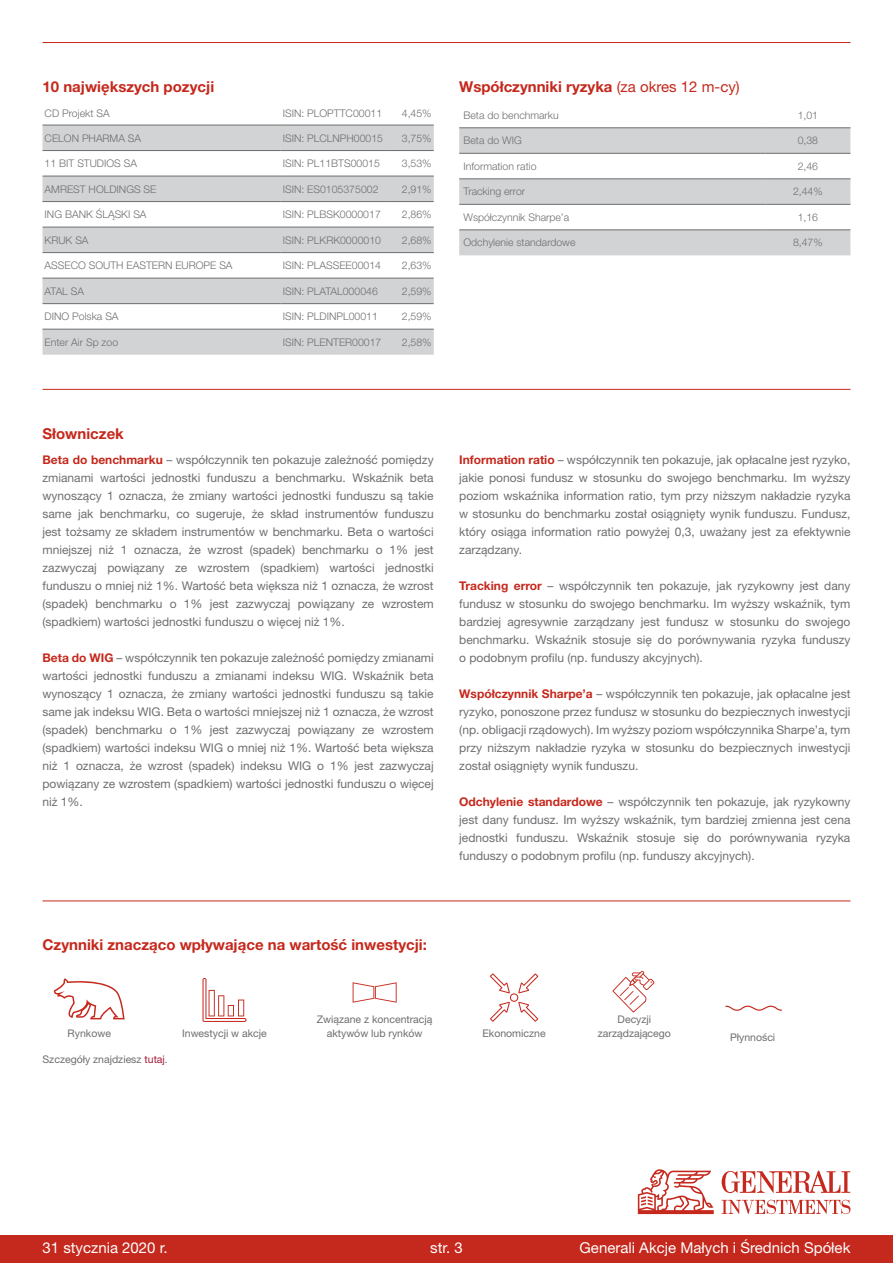
<style>
.page{position:relative;width:893px;height:1263px;background:#fff}
.page>*{position:absolute;margin:0;border:0;box-sizing:border-box;transform-origin:0 0}
.t1{font:700 15px "Helvetica Neue LT Pro";color:#c5281c}
.t2{font:15px "Helvetica Neue LT Pro";color:#fff}
.t3{font:12px/18px "Helvetica Neue LT Pro";color:#6d6e71;text-align:justify}
.t4{font:300 10.5px "Helvetica Neue LT Pro";color:#6d6e71}
.t5{font:10.5px/13.5px "Helvetica Neue LT Pro";color:#6d6e71;text-align:center}
.s1{font-weight:400}
.s2{font-weight:700;color:#c5281c}
.s3{color:#a81b38}
</style>
<div class="page">
<hr style="left:43px;top:42px;width:807px;height:1px;background:#c5281c">
<svg style="left:43px;top:124px;width:391px;height:1px"></svg>
<svg style="left:43px;top:126px;width:391px;height:229px;fill:#d1d3d4"></svg>
<hr style="left:43px;top:125px;width:238px;height:1px;background:#6d6e71">
<hr style="left:281px;top:125px;width:106px;height:1px;background:#6d6e71">
<hr style="left:387px;top:125px;width:47px;height:1px;background:#6d6e71">
<hr style="left:43px;top:150px;width:238px;height:1px;background:#6d6e71">
<hr style="left:281px;top:150px;width:106px;height:1px;background:#6d6e71">
<hr style="left:387px;top:150px;width:47px;height:1px;background:#6d6e71">
<hr style="left:43px;top:176px;width:238px;height:1px;background:#6d6e71">
<hr style="left:281px;top:176px;width:106px;height:1px;background:#6d6e71">
<hr style="left:387px;top:176px;width:47px;height:1px;background:#6d6e71">
<hr style="left:43px;top:201px;width:238px;height:1px;background:#6d6e71">
<hr style="left:281px;top:201px;width:106px;height:1px;background:#6d6e71">
<hr style="left:387px;top:201px;width:47px;height:1px;background:#6d6e71">
<hr style="left:43px;top:227px;width:238px;height:1px;background:#6d6e71">
<hr style="left:281px;top:227px;width:106px;height:1px;background:#6d6e71">
<hr style="left:387px;top:227px;width:47px;height:1px;background:#6d6e71">
<hr style="left:43px;top:252px;width:238px;height:1px;background:#6d6e71">
<hr style="left:281px;top:252px;width:106px;height:1px;background:#6d6e71">
<hr style="left:387px;top:252px;width:47px;height:1px;background:#6d6e71">
<hr style="left:43px;top:278px;width:238px;height:1px;background:#6d6e71">
<hr style="left:281px;top:278px;width:106px;height:1px;background:#6d6e71">
<hr style="left:387px;top:278px;width:47px;height:1px;background:#6d6e71">
<hr style="left:43px;top:303px;width:238px;height:1px;background:#6d6e71">
<hr style="left:281px;top:303px;width:106px;height:1px;background:#6d6e71">
<hr style="left:387px;top:303px;width:47px;height:1px;background:#6d6e71">
<hr style="left:43px;top:329px;width:238px;height:1px;background:#6d6e71">
<hr style="left:281px;top:329px;width:106px;height:1px;background:#6d6e71">
<hr style="left:387px;top:329px;width:47px;height:1px;background:#6d6e71">
<svg style="left:459px;top:127px;width:391px;height:1px"></svg>
<svg style="left:459px;top:129px;width:391px;height:126px;fill:#d1d3d4"></svg>
<hr style="left:459px;top:128px;width:306px;height:1px;background:#6d6e71">
<hr style="left:765px;top:128px;width:85px;height:1px;background:#6d6e71">
<hr style="left:459px;top:153px;width:306px;height:1px;background:#6d6e71">
<hr style="left:765px;top:153px;width:85px;height:1px;background:#6d6e71">
<hr style="left:459px;top:179px;width:306px;height:1px;background:#6d6e71">
<hr style="left:765px;top:179px;width:85px;height:1px;background:#6d6e71">
<hr style="left:459px;top:204px;width:306px;height:1px;background:#6d6e71">
<hr style="left:765px;top:204px;width:85px;height:1px;background:#6d6e71">
<hr style="left:459px;top:230px;width:306px;height:1px;background:#6d6e71">
<hr style="left:765px;top:230px;width:85px;height:1px;background:#6d6e71">
<hr style="left:43px;top:389px;width:807px;height:1px;background:#c5281c">
<hr style="left:43px;top:901px;width:807px;height:1px;background:#c5281c">
<svg style="left:54px;top:978px;width:71px;height:41px"></svg>
<svg style="left:203px;top:978px;width:44px;height:44px"></svg>
<svg style="left:353px;top:982px;width:44px;height:21px"></svg>
<svg style="left:490px;top:973px;width:48px;height:49px"></svg>
<svg style="left:612px;top:971px;width:42px;height:41px"></svg>
<svg style="left:725px;top:1006px;width:57px;height:5px"></svg>
<div style="left:0;top:1235px;width:893px;height:28px;background:#c5281c"></div>
<svg style="left:638px;top:1169px;width:76px;height:45px"></svg>
<svg style="left:722px;top:1200px;width:128px;height:14px"></svg>
<svg style="left:722px;top:1171px;width:128px;height:22px"></svg>
<p class="t1" style="left:43px;top:77px;width:173px">10 największych pozycji</p>
<p class="t4" style="left:45px;top:107px;width:66px">CD Projekt SA</p>
<p class="t4" style="left:283px;top:107px;width:101px">ISIN: PLOPTTC00011</p>
<p class="t4" style="left:402px;top:107px;width:31px">4,45%</p>
<p class="t4" style="left:45px;top:131px;width:98px">CELON PHARMA SA</p>
<p class="t4" style="left:283px;top:131px;width:102px">ISIN: PLCLNPH00015</p>
<p class="t4" style="left:402px;top:131px;width:31px">3,75%</p>
<p class="t4" style="left:45px;top:157px;width:94px">11 BIT STUDIOS SA</p>
<p class="t4" style="left:283px;top:157px;width:99px">ISIN: PL11BTS00015</p>
<p class="t4" style="left:402px;top:157px;width:31px">3,53%</p>
<p class="t4" style="left:45px;top:182px;width:113px">AMREST HOLDINGS SE</p>
<p class="t4" style="left:283px;top:182px;width:97px">ISIN: ES0105375002</p>
<p class="t4" style="left:402px;top:182px;width:31px">2,91%</p>
<p class="t4" style="left:45px;top:208px;width:103px">ING BANK ŚLĄSKI SA</p>
<p class="t4" style="left:283px;top:208px;width:100px">ISIN: PLBSK0000017</p>
<p class="t4" style="left:402px;top:208px;width:31px">2,86%</p>
<p class="t4" style="left:45px;top:233px;width:45px">KRUK SA</p>
<p class="t4" style="left:283px;top:233px;width:100px">ISIN: PLKRK0000010</p>
<p class="t4" style="left:402px;top:233px;width:31px">2,68%</p>
<p class="t4" style="left:45px;top:259px;width:189px">ASSECO SOUTH EASTERN EUROPE SA</p>
<p class="t4" style="left:283px;top:259px;width:100px">ISIN: PLASSEE00014</p>
<p class="t4" style="left:402px;top:259px;width:31px">2,63%</p>
<p class="t4" style="left:45px;top:284px;width:41px">ATAL SA</p>
<p class="t4" style="left:283px;top:284px;width:97px">ISIN: PLATAL000046</p>
<p class="t4" style="left:402px;top:284px;width:31px">2,59%</p>
<p class="t4" style="left:45px;top:310px;width:75px">DINO Polska SA</p>
<p class="t4" style="left:283px;top:310px;width:97px">ISIN: PLDINPL00011</p>
<p class="t4" style="left:402px;top:310px;width:31px">2,59%</p>
<p class="t4" style="left:45px;top:335px;width:75px">Enter Air Sp zoo</p>
<p class="t4" style="left:283px;top:335px;width:100px">ISIN: PLENTER00017</p>
<p class="t4" style="left:402px;top:335px;width:31px">2,58%</p>
<p class="t1" style="left:459px;top:77px;width:282px">Współczynniki ryzyka <span class="s1">(za okres 12 m-cy)</span></p>
<p class="t4" style="left:463px;top:109px;width:97px">Beta do benchmarku</p>
<p class="t4" style="left:798px;top:109px;width:22px">1,01</p>
<p class="t4" style="left:463px;top:134px;width:60px">Beta do WIG</p>
<p class="t4" style="left:798px;top:134px;width:22px">0,38</p>
<p class="t4" style="left:463px;top:160px;width:75px">Information ratio</p>
<p class="t4" style="left:798px;top:160px;width:22px">2,46</p>
<p class="t4" style="left:463px;top:185px;width:63px">Tracking error</p>
<p class="t4" style="left:793px;top:185px;width:31px">2,44%</p>
<p class="t4" style="left:463px;top:211px;width:107px">Współczynnik Sharpe’a</p>
<p class="t4" style="left:798px;top:211px;width:22px">1,16</p>
<p class="t4" style="left:463px;top:236px;width:114px">Odchylenie standardowe</p>
<p class="t4" style="left:793px;top:236px;width:31px">8,47%</p>
<p class="t1" style="left:43px;top:424px;width:83px">Słowniczek</p>
<p class="t3" style="left:43px;top:450px;width:393px"><span class="s2">Beta do benchmarku</span> – współczynnik ten pokazuje zależność pomiędzy zmianami wartości jednostki funduszu a benchmarku. Wskaźnik beta wynoszący 1 oznacza, że zmiany wartości jednostki funduszu są takie same jak benchmarku, co sugeruje, że skład instrumentów funduszu jest tożsamy ze składem instrumentów w benchmarku. Beta o wartości mniejszej niż 1 oznacza, że wzrost (spadek) benchmarku o 1% jest zazwyczaj powiązany ze wzrostem (spadkiem) wartości jednostki funduszu o mniej niż 1%. Wartość beta większa niż 1 oznacza, że wzrost (spadek) benchmarku o 1% jest zazwyczaj powiązany ze wzrostem (spadkiem) wartości jednostki funduszu o więcej niż 1%.</p>
<p class="t3" style="left:43px;top:648px;width:393px"><span class="s2">Beta do WIG</span> – współczynnik ten pokazuje zależność pomiędzy zmianami wartości jednostki funduszu a zmianami indeksu WIG. Wskaźnik beta wynoszący 1 oznacza, że zmiany wartości jednostki funduszu są takie same jak indeksu WIG. Beta o wartości mniejszej niż 1 oznacza, że wzrost (spadek) benchmarku o 1% jest zazwyczaj powiązany ze wzrostem (spadkiem) wartości indeksu WIG o mniej niż 1%. Wartość beta większa niż 1 oznacza, że wzrost (spadek) indeksu WIG o 1% jest zazwyczaj powiązany ze wzrostem (spadkiem) wartości jednostki funduszu o więcej niż 1%.</p>
<p class="t3" style="left:459px;top:450px;width:393px"><span class="s2">Information ratio</span> – współczynnik ten pokazuje, jak opłacalne jest ryzyko, jakie ponosi fundusz w stosunku do swojego benchmarku. Im wyższy poziom wskaźnika information ratio, tym przy niższym nakładzie ryzyka w stosunku do benchmarku został osiągnięty wynik funduszu. Fundusz, który osiąga information ratio powyżej 0,3, uważany jest za efektywnie zarządzany.</p>
<p class="t3" style="left:459px;top:576px;width:393px"><span class="s2">Tracking error</span> – współczynnik ten pokazuje, jak ryzykowny jest dany fundusz w stosunku do swojego benchmarku. Im wyższy wskaźnik, tym bardziej agresywnie zarządzany jest fundusz w stosunku do swojego benchmarku. Wskaźnik stosuje się do porównywania ryzyka funduszy o podobnym profilu (np. funduszy akcyjnych).</p>
<p class="t3" style="left:459px;top:684px;width:393px"><span class="s2">Współczynnik Sharpe’a</span> – współczynnik ten pokazuje, jak opłacalne jest ryzyko, ponoszone przez fundusz w stosunku do bezpiecznych inwestycji (np. obligacji rządowych). Im wyższy poziom współczynnika Sharpe’a, tym przy niższym nakładzie ryzyka w stosunku do bezpiecznych inwestycji został osiągnięty wynik funduszu.</p>
<p class="t3" style="left:459px;top:792px;width:393px"><span class="s2">Odchylenie standardowe</span> – współczynnik ten pokazuje, jak ryzykowny jest dany fundusz. Im wyższy wskaźnik, tym bardziej zmienna jest cena jednostki funduszu. Wskaźnik stosuje się do porównywania ryzyka funduszy o podobnym profilu (np. funduszy akcyjnych).</p>
<p class="t1" style="left:43px;top:935px;width:386px">Czynniki znacząco wpływające na wartość inwestycji:</p>
<p class="t5" style="left:68px;top:1026px;width:45px">Rynkowe</p>
<p class="t5" style="left:182px;top:1026px;width:86px">Inwestycji w akcje</p>
<p class="t5" style="left:43px;top:1053px;width:127px">Szczegóły znajdziesz <span class="s3">tutaj</span>.</p>
<p class="t5" style="left:317px;top:1013px;width:117px">Związane z koncentracją aktywów lub rynków</p>
<p class="t5" style="left:482px;top:1026px;width:65px">Ekonomiczne</p>
<p class="t5" style="left:598px;top:1013px;width:75px">Decyzji zarządzającego</p>
<p class="t5" style="left:730px;top:1030px;width:47px">Płynności</p>
<p class="t2" style="left:43px;top:1238px;width:127px">31 stycznia 2020 r.</p>
<p class="t2" style="left:430px;top:1238px;width:34px">str. 3</p>
<p class="t2" style="left:580px;top:1238px;width:272px">Generali Akcje Małych i Średnich Spółek</p>
</div>
